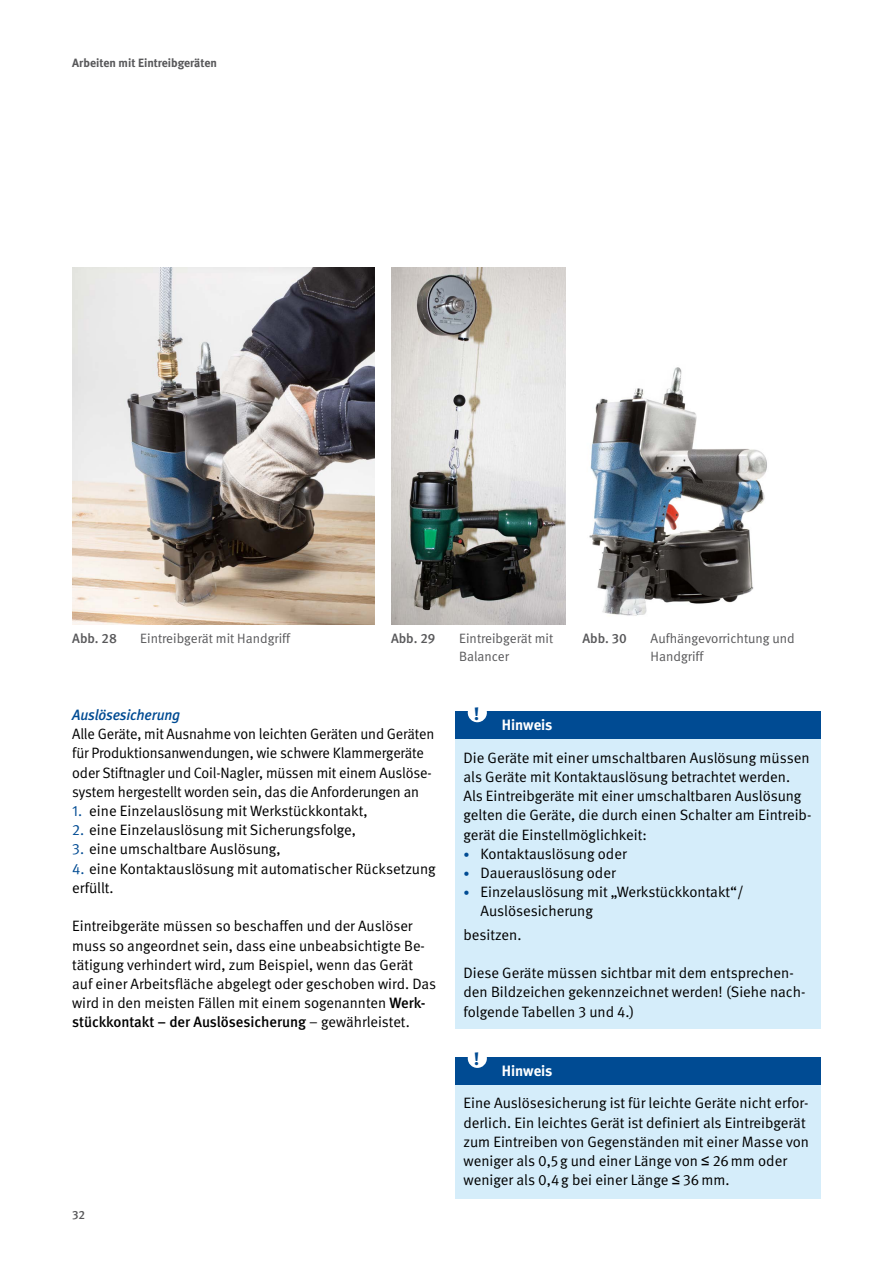
<style>
.page{position:relative;width:893px;height:1263px;background:#fff}
.page>*{position:absolute;margin:0;border:0;box-sizing:border-box;transform-origin:0 0}
.t1{font:700 18px "DGUV Meta Serif";color:#004b93}
.Fließtext_STG_FT{font:15px/19.2px "DGUV Meta";color:#000}
.Fließtext_FT_Abstand_vor{font:15px/19.2px "DGUV Meta";color:#000}
.Fließtext_FT_ohne_Abstand{font:15px/19.2px "DGUV Meta";letter-spacing:-.01em;color:#000}
.Fließtext_FT_Abstand_medium_kursiv_blau{font:italic 500 15px "DGUV Meta";letter-spacing:-.01em;color:#004b93}
.Fließtext_STG_Titel{font:700 15px "DGUV Meta";color:#fff}
.t2{font:13.5px/18px "DGUV Meta";color:#58585a}
.t3{font:500 13.5px "DGUV Meta";letter-spacing:-.005em;color:#58585a}
.t4{font:700 12px "DGUV Meta";color:#58585a}
.t5{font:500 12px "DGUV Meta";color:#58585a}
.s1{color:#004b93}
.s2{font-weight:500}
.s3{font-size:12px;color:#004b93}
.s4{font-family:"Arial"}
</style>
<div class="page">
<div style="left:455px;top:711px;width:366px;height:28px;background:#004b93"></div>
<div style="left:455px;top:739px;width:366px;height:113px;background:#d5edfa"></div>
<div style="left:455px;top:835px;width:366px;height:36px;background:#d5edfa"></div>
<div style="left:455px;top:854px;width:366px;height:36px;background:#d5edfa"></div>
<div style="left:455px;top:874px;width:366px;height:54px;background:#d5edfa"></div>
<div style="left:455px;top:916px;width:366px;height:36px;background:#d5edfa"></div>
<div style="left:455px;top:935px;width:366px;height:36px;background:#d5edfa"></div>
<div style="left:455px;top:955px;width:366px;height:74px;background:#d5edfa"></div>
<div style="left:455px;top:1057px;width:366px;height:28px;background:#004b93"></div>
<div style="left:455px;top:1085px;width:366px;height:113px;background:#d5edfa"></div>
<img style="left:72px;top:268px;width:302px;height:356px">
<img style="left:589px;top:367px;width:178px;height:249px">
<img style="left:391px;top:268px;width:175px;height:356px">
<div style="left:468px;top:703px;width:19px;height:19px;background:#fff;border-radius:50%"></div>
<div style="left:468px;top:1049px;width:19px;height:19px;background:#fff;border-radius:50%"></div>
<p class="t4" style="left:72px;top:56px;width:146px">Arbeiten mit Eintreibgeräten</p>
<p class="t3" style="left:72px;top:631px;width:46px">Abb. 28</p>
<p class="t2" style="left:140px;top:630px;width:151px">Eintreibgerät mit Handgriff</p>
<p class="t3" style="left:583px;top:631px;width:46px">Abb. 30</p>
<p class="t2" style="left:651px;top:630px;width:146px">Aufhängevorrichtung und<br>Handgriff</p>
<p class="t3" style="left:391px;top:631px;width:46px">Abb. 29</p>
<p class="t2" style="left:459px;top:630px;width:96px">Eintreibgerät mit<br>Balancer</p>
<p class="Fließtext_FT_Abstand_medium_kursiv_blau" style="left:72px;top:706px;width:110px">Auslösesicherung</p>
<p class="Fließtext_FT_ohne_Abstand" style="left:72px;top:725px;width:364px">Alle Geräte, mit Ausnahme von leichten Geräten und Geräten für Produktionsanwendungen, wie schwere Klammergeräte oder Stiftnagler und Coil-Nagler, müssen mit einem Auslöse&shy;system hergestellt worden sein, das die Anforderungen an</p>
<p class="Fließtext_FT_Abstand_vor" style="left:72px;top:802px;width:297px"><span class="s1">1.</span> eine Einzelauslösung mit Werkstückkontakt,</p>
<p class="Fließtext_FT_Abstand_vor" style="left:72px;top:821px;width:285px"><span class="s1">2.</span> eine Einzelauslösung mit Sicherungsfolge,</p>
<p class="Fließtext_FT_Abstand_vor" style="left:72px;top:840px;width:210px"><span class="s1">3.</span> eine umschaltbare Auslösung,</p>
<p class="Fließtext_FT_Abstand_vor" style="left:72px;top:859px;width:365px"><span class="s1">4.</span> eine Kontaktauslösung mit automatischer Rücksetzung</p>
<p class="Fließtext_FT_ohne_Abstand" style="left:72px;top:878px;width:43px">erfüllt.</p>
<p class="Fließtext_FT_Abstand_vor" style="left:72px;top:917px;width:365px">Eintreibgeräte müssen so beschaffen und der Auslöser muss so angeordnet sein, dass eine unbeabsichtigte Be&shy;tätigung verhindert wird, zum Beispiel, wenn das Gerät auf einer Arbeitsfläche abgelegt oder geschoben wird. Das wird in den meisten Fällen mit einem sogenannten <span class="s2">Werk&shy;stückkontakt − der Auslösesicherung</span> − gewährleistet.</p>
<p class="t5" style="left:72px;top:1208px;width:15px">32</p>
<p class="t1" style="left:474px;top:702px;width:7px">!</p>
<p class="Fließtext_STG_Titel" style="left:502px;top:716px;width:52px">Hinweis</p>
<p class="Fließtext_STG_FT" style="left:463px;top:748px;width:349px">Die Geräte mit einer umschaltbaren Auslösung müssen als Geräte mit Kontaktauslösung betrachtet werden.<br>Als Eintreibgeräte mit einer umschaltbaren Auslösung gelten die Geräte, die durch einen Schalter am Eintreib&shy;gerät die Einstellmöglichkeit:</p>
<p class="Fließtext_FT_Abstand_vor" style="left:463px;top:844px;width:165px"><span class="s3">•</span> Kontaktauslösung oder</p>
<p class="Fließtext_FT_Abstand_vor" style="left:463px;top:863px;width:154px"><span class="s3">•</span> Dauerauslösung oder</p>
<p class="Fließtext_FT_Abstand_vor" style="left:480px;top:883px;width:265px;text-indent:-17px"><span class="s3">•</span> Einzelauslösung mit „Werkstückkontakt“/<br>Auslösesicherung</p>
<p class="Fließtext_STG_FT" style="left:463px;top:925px;width:60px">besitzen.</p>
<p class="Fließtext_STG_FT" style="left:463px;top:964px;width:343px">Diese Geräte müssen sichtbar mit dem entsprechen&shy;den Bildzeichen gekennzeichnet werden! (Siehe nach&shy;folgende Tabellen 3 und 4.)</p>
<p class="t1" style="left:474px;top:1048px;width:7px">!</p>
<p class="Fließtext_STG_Titel" style="left:502px;top:1062px;width:52px">Hinweis</p>
<p class="Fließtext_STG_FT" style="left:463px;top:1094px;width:347px">Eine Auslösesicherung ist für leichte Geräte nicht erfor&shy;derlich. Ein leichtes Gerät ist definiert als Eintreibgerät zum Eintreiben von Gegenständen mit einer Masse von weniger als 0,5g und einer Länge von <span class="s4">≤</span> 26mm oder weniger als 0,4g bei einer Länge <span class="s4">≤</span> 36mm.</p>
</div>
